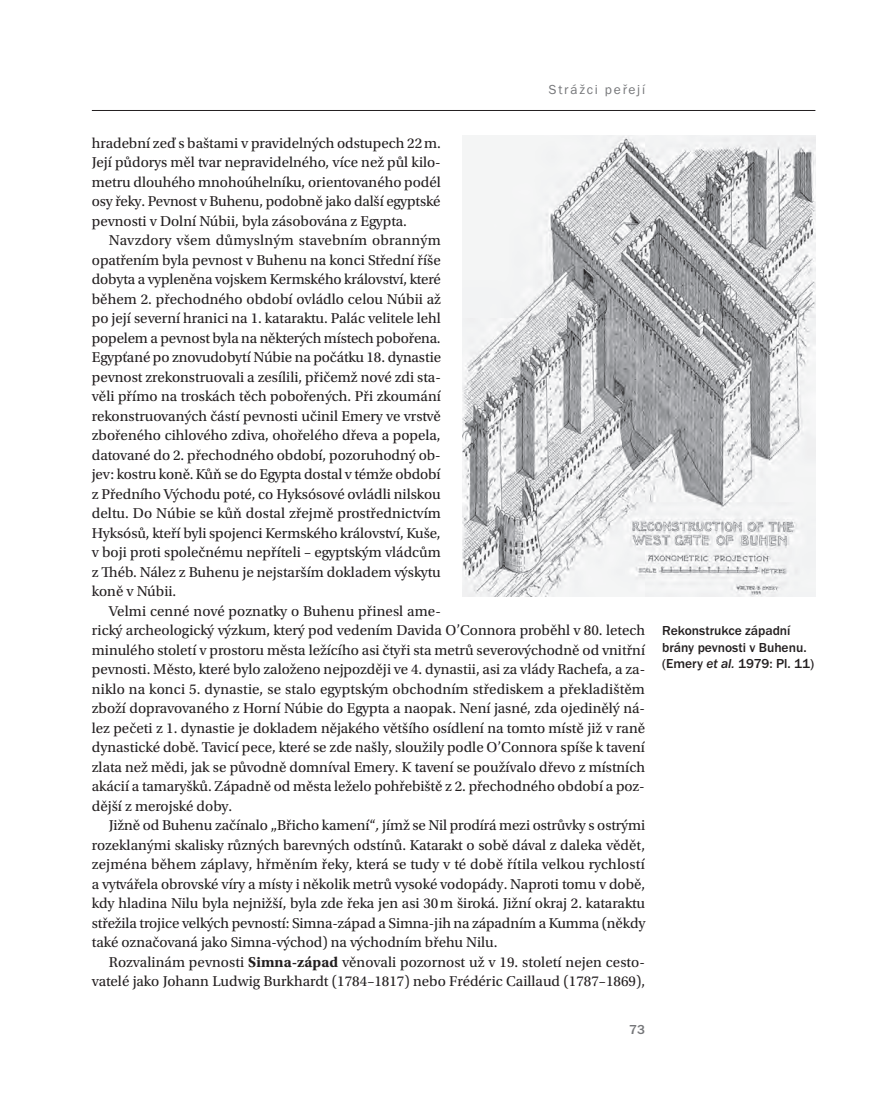
<style>
.page{position:relative;width:878px;height:1112px;background:#fff}
.page>*{position:absolute;margin:0;border:0;box-sizing:border-box;transform-origin:0 0}
.t1{font:15px/19.5px "Utopia Std";color:#231f20;text-align:justify}
.t2{font:500 13.5px/16.5px "Franklin Got Itc TOT";color:#231f20}
.t3{font:13.5px "Franklin Got Itc TOT Boo";letter-spacing:.13em;color:#757679}
.t4{font:500 13.5px "Franklin Got Itc TOT";color:#757679}
.s1{font-style:italic}
.s2{font-weight:700}
.s3{font-family:"Franklin Got Itc TOT Med Ita";font-weight:400}
</style>
<div class="page">
<hr style="left:92px;top:110px;width:723px;height:1px;background:#231f20">
<img style="left:462px;top:136px;width:353px;height:460px">
<p class="t3" style="left:548px;top:82px;width:98px">Strážci peřejí</p>
<p class="t1" style="left:92px;top:133px;width:350px">hradební zeď s baštami v pravidelných odstupech 22m.<br>Její půdorys měl tvar nepravidelného, více než půl kilo&shy;metru dlouhého mnohoúhelníku, orientovaného podél osy řeky. Pevnost v Buhenu, podobně jako další egyptské pevnosti v Dolní Núbii, byla zásobována z Egypta.</p>
<p class="t1" style="left:92px;top:231px;width:350px;text-indent:17px">Navzdory všem důmyslným stavebním obranným opatřením byla pevnost v Buhenu na konci Střední říše dobyta a vypleněna vojskem Kermského království, které během 2. přechodného období ovládlo celou Núbii až po její severní hranici na 1. kataraktu. Palác velitele lehl popelem a pevnost byla na některých místech pobořena.<br>Egypťané po znovudobytí Núbie na počátku 18. dynastie pevnost zrekonstruovali a zesílili, přičemž nové zdi sta&shy;věli přímo na troskách těch pobořených. Při zkoumání rekonstruovaných částí pevnosti učinil Emery ve vrstvě zbořeného cihlového zdiva, ohořelého dřeva a popela, datované do 2. přechodného období, pozoruhodný ob&shy;jev: kostru koně. Kůň se do Egypta dostal v témže období z Předního Východu poté, co Hyksósové ovládli nilskou deltu. Do Núbie se kůň dostal zřejmě prostřednictvím Hyksósů, kteří byli spojenci Kermského království, Kuše, v boji proti společnému nepříteli – egyptským vládcům z Théb. Nález z Buhenu je nejstarším dokladem výskytu koně v Núbii.</p>
<p class="t1" style="left:92px;top:601px;width:554px;text-align:left;text-indent:17px">Velmi cenné nové poznatky o Buhenu přinesl ame-<br>rický archeologický výzkum, který pod vedením Davida O’Connora proběhl v 80. letech minulého století v prostoru města ležícího asi čtyři sta metrů severovýchodně od vnitřní pevnosti. Město, které bylo založeno nejpozději ve 4. dynastii, asi za vlády Rachefa, a za&shy;niklo na konci 5. dynastie, se stalo egyptským obchodním střediskem a překladištěm zboží dopravovaného z Horní Núbie do Egypta a naopak. Není jasné, zda ojedinělý ná&shy;lez pečeti z 1. dynastie je dokladem nějakého většího osídlení na tomto místě již v raně dynastické době. Tavicí pece, které se zde našly, sloužily podle O’Connora spíše k tavení zlata než mědi, jak se původně domníval Emery. K tavení se používalo dřevo z místních akácií a tamaryšků. Západně od města leželo pohřebiště z 2. přechodného období a poz&shy;dější z merojské doby.</p>
<p class="t1" style="left:92px;top:816px;width:555px;text-indent:17px">Jižně od Buhenu začínalo „Břicho kamení“<span class="s1">,</span> jímž se Nil prodírá mezi ostrůvky s ostrými rozeklanými skalisky různých barevných odstínů. Katarakt o sobě dával z daleka vědět, zejména během záplavy, hřměním řeky, která se tudy v té době řítila velkou rychlostí a vytvářela obrovské víry a místy i několik metrů vysoké vodopády. Naproti tomu v době, kdy hladina Nilu byla nejnižší, byla zde řeka jen asi 30m široká. Jižní okraj 2. kataraktu střežila trojice velkých pevností: Simna-západ a Simna-jih na západním a Kumma (někdy také označovaná jako Simna-východ) na východním břehu Nilu.</p>
<p class="t1" style="left:92px;top:952px;width:554px;text-align:right">Rozvalinám pevnosti <span class="s2">Simna-západ</span> věnovali pozornost už v 19. století nejen cesto&shy;vatelé jako Johann Ludwig Burkhardt (1784–1817) nebo Frédéric Caillaud (1787–1869),</p>
<p class="t4" style="left:629px;top:1022px;width:17px">73</p>
<p class="t2" style="left:662px;top:623px;width:153px">Rekonstrukce západní brány pevnosti v Buhenu. (Emery <span class="s3">et al.</span> 1979: Pl. 11)</p>
</div>
